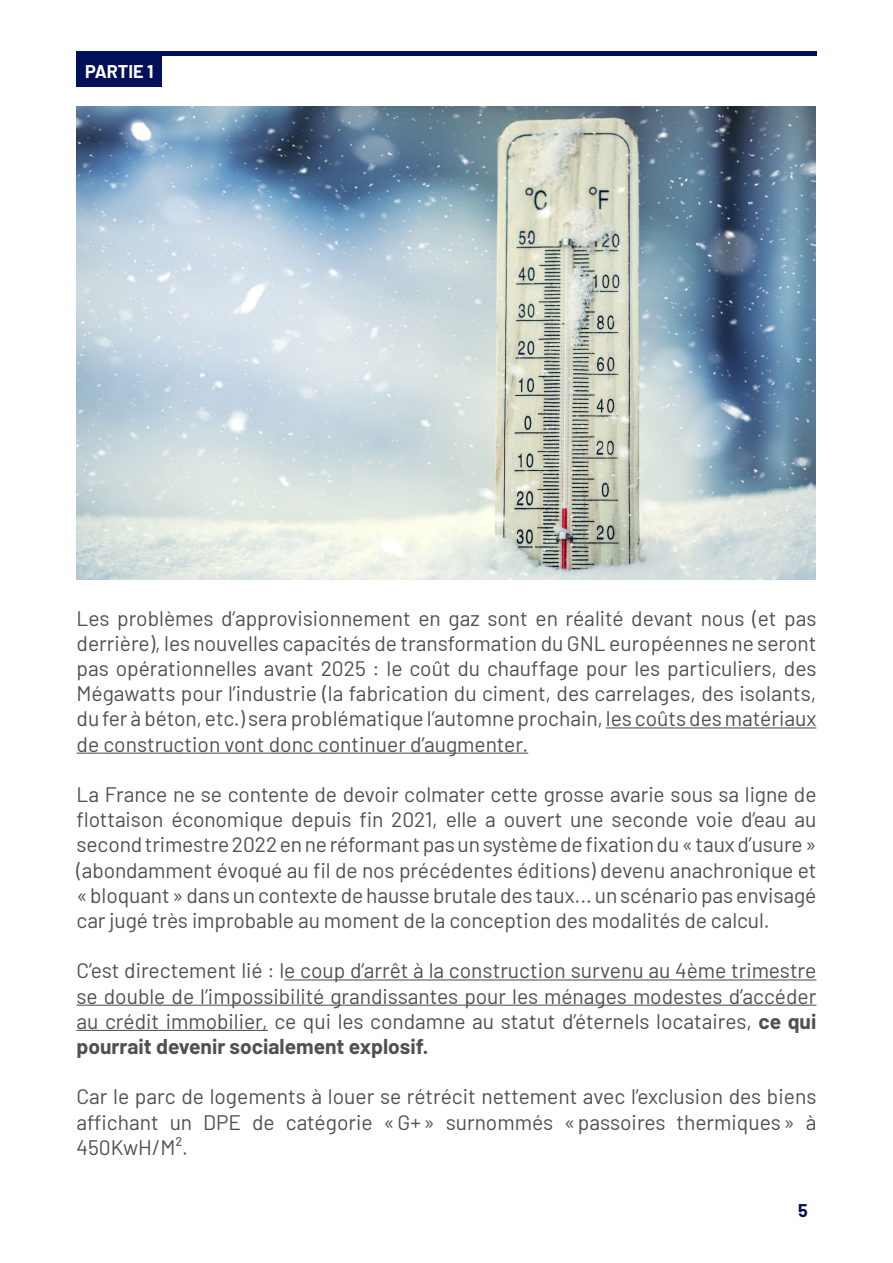
<style>
.page{position:relative;width:893px;height:1263px;background:#fff}
.page>*{position:absolute;margin:0;border:0;box-sizing:border-box;transform-origin:0 0}
.t1{font:21px/25.2px "Barlow";color:#505050;text-align:justify}
.t2{font:700 18px "Barlow";color:#fff}
.t3{font:700 18px "Barlow";color:#020f59}
.s1{font-weight:700}
</style>
<div class="page">
<div style="left:77px;top:51px;width:739px;height:5px;background:#020f59"></div>
<hr style="left:606px;top:727px;width:210px;height:1px;background:#505050">
<hr style="left:77px;top:753px;width:451px;height:1px;background:#505050">
<hr style="left:284px;top:979px;width:532px;height:1px;background:#505050">
<hr style="left:77px;top:1005px;width:739px;height:1px;background:#505050">
<hr style="left:77px;top:1030px;width:191px;height:1px;background:#505050">
<div style="left:77px;top:51px;width:85px;height:35px;background:#020f59"></div>
<img style="left:77px;top:106px;width:739px;height:473px">
<p class="t2" style="left:85px;top:58px;width:70px">PARTIE 1</p>
<p class="t1" style="left:77px;top:604px;width:741px">Les problèmes d’approvisionnement en gaz sont en réalité devant nous (et pas derrière), les nouvelles capacités de transformation du GNL européennes ne seront pas opérationnelles avant 2025 : le coût du chauffage pour les particuliers, des Mégawatts pour l’industrie (la fabrication du ciment, des carrelages, des isolants, du fer à béton, etc.) sera problématique l’automne prochain, les coûts des matériaux de construction vont donc continuer d’augmenter.</p>
<p class="t1" style="left:77px;top:780px;width:741px">La France ne se contente de devoir colmater cette grosse avarie sous sa ligne de flottaison économique depuis fin 2021, elle a ouvert une seconde voie d’eau au second trimestre 2022 en ne réformant pas un système de fixation du «taux d’usure» (abondamment évoqué au fil de nos précédentes éditions) devenu anachronique et «bloquant» dans un contexte de hausse brutale des taux... un scénario pas envisagé car jugé très improbable au moment de la conception des modalités de calcul.</p>
<p class="t1" style="left:77px;top:957px;width:741px">C’est directement lié : le coup d’arrêt à la construction survenu au 4ème trimestre se double de l’impossibilité grandissantes pour les ménages modestes d’accéder au crédit immobilier, ce qui les condamne au statut d’éternels locataires, <span class="s1">ce qui pourrait devenir socialement explosif.</span></p>
<p class="t1" style="left:77px;top:1083px;width:741px">Car le parc de logements à louer se rétrécit nettement avec l’exclusion des biens affichant un DPE de catégorie «G+» surnommés «passoires thermiques» à 450KwH/M².</p>
<p class="t3" style="left:798px;top:1197px;width:11px">5</p>
</div>
